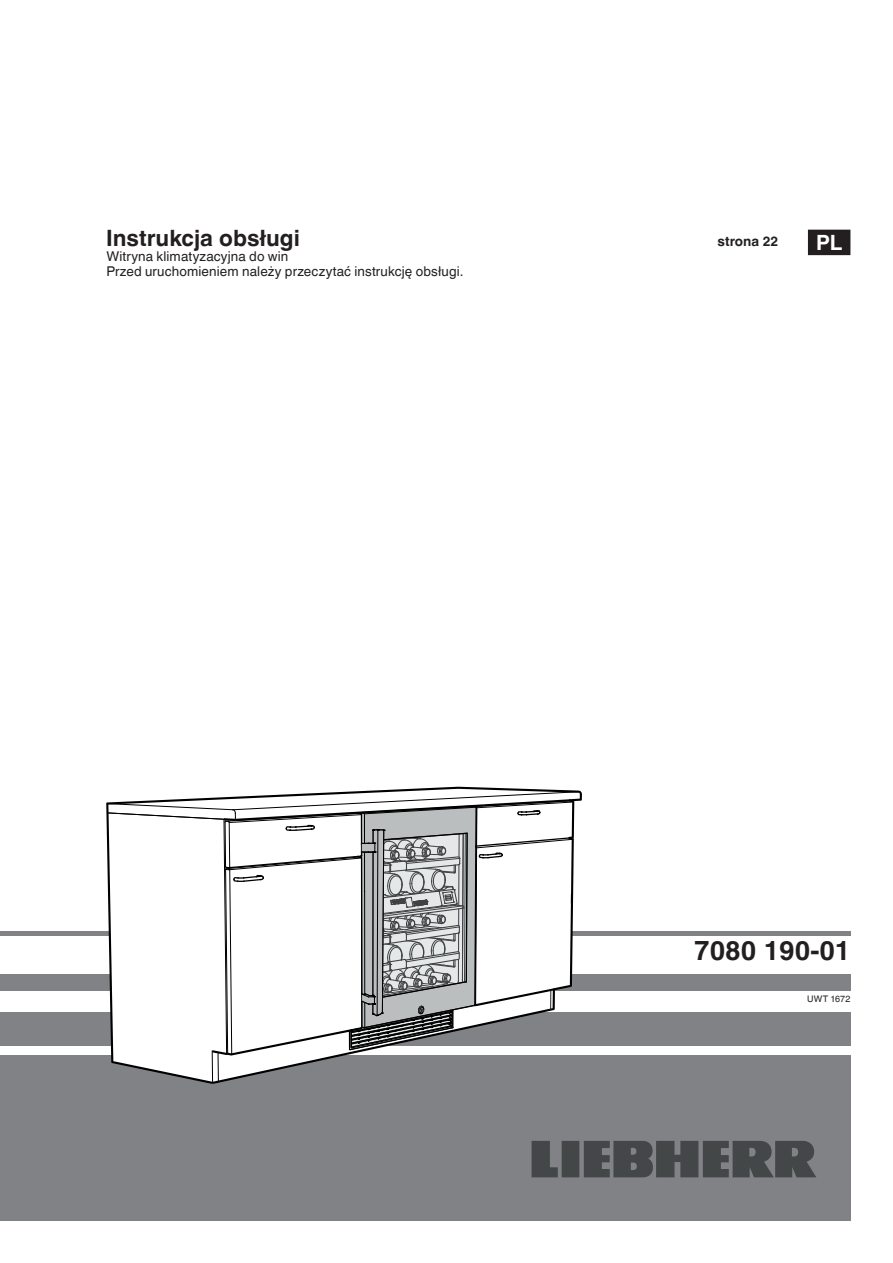
<style>
.page{position:relative;width:893px;height:1263px;background:#fff}
.page>*{position:absolute;margin:0;border:0;box-sizing:border-box;transform-origin:0 0}
.t1{font:700 27px "Helvetica Linotype";color:#231f20}
.t2{font:700 22.5px "Helvetica Linotype";color:#231f20}
.t3{font:700 21px "Helvetica Linotype";color:#fff}
.t4{font:13.5px/15.1px "Helvetica Linotype";letter-spacing:.01em;color:#231f20}
.t5{font:700 13.5px "Helvetica Linotype";color:#231f20}
.t6{font:9px "Helvetica Linotype";letter-spacing:.015em;color:#231f20}
</style>
<div class="page">
<div style="left:0;top:1054px;width:850px;height:166px;background:#808285"></div>
<div style="left:0;top:1012px;width:850px;height:34px;background:#808285"></div>
<div style="left:0;top:974px;width:850px;height:17px;background:#808285"></div>
<hr style="left:0;top:931px;width:850px;height:4px;background:#808285">
<svg style="left:107px;top:786px;width:472px;height:297px"></svg>
<div style="left:809px;top:230px;width:41px;height:24px;background:#231f20"></div>
<div style="left:808px;top:230px;width:42px;height:25px;border:2px solid #231f20"></div>
<svg style="left:532px;top:1141px;width:284px;height:36px"></svg>
<h2 class="t2" style="left:106px;top:225px;width:195px">Instrukcja obsługi</h2>
<p class="t5" style="left:718px;top:233px;width:62px">strona 22</p>
<p class="t4" style="left:106px;top:249px;width:359px">Witryna klimatyzacyjna do win<br>Przed uruchomieniem należy przeczytać instrukcję obsługi.</p>
<h3 class="t3" style="left:816px;top:230px;width:28px">PL</h3>
<h1 class="t1" style="left:694px;top:935px;width:158px">7080 190-01</h1>
<p class="t6" style="left:807px;top:994px;width:45px">UWT 1672</p>
</div>
